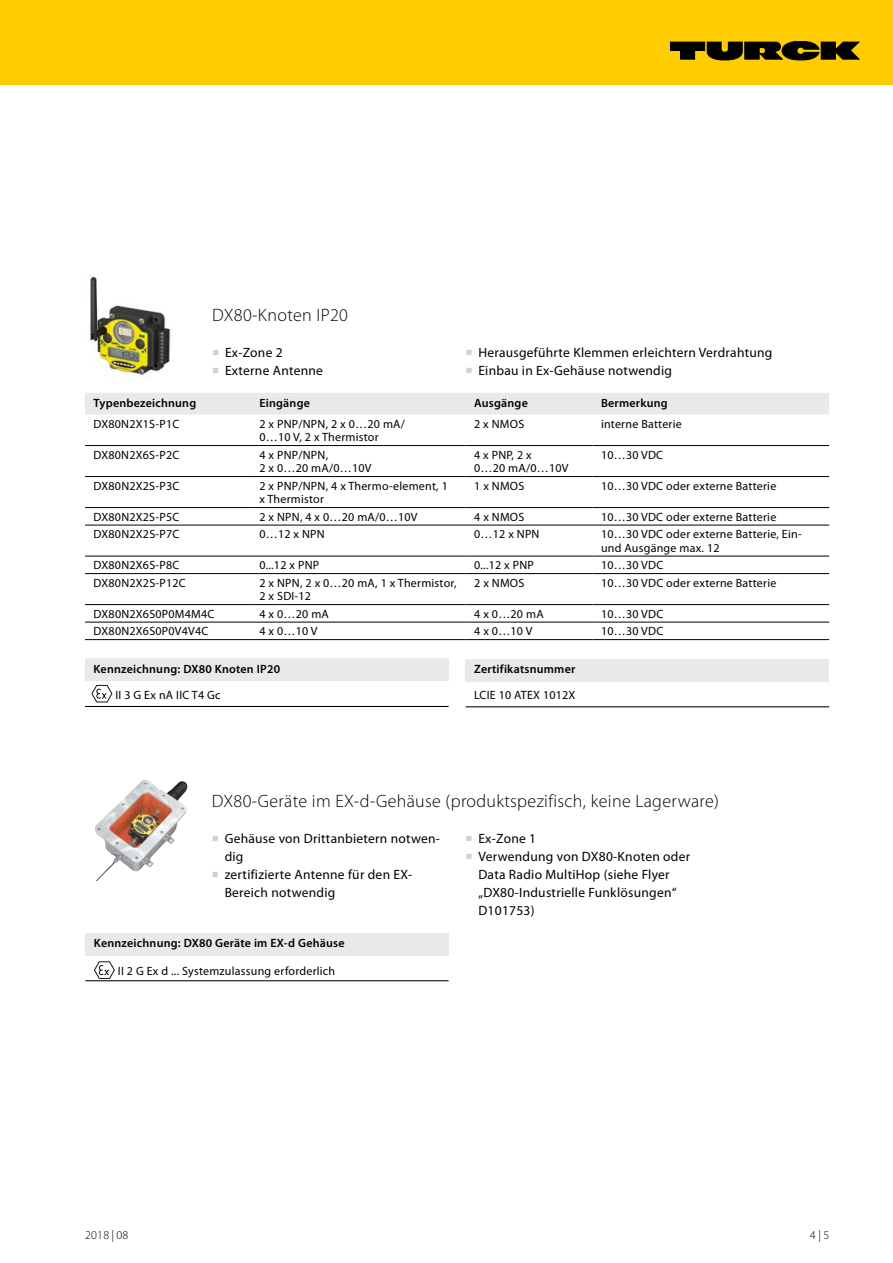
<style>
.page{position:relative;width:893px;height:1263px;background:#fff}
.page>*{position:absolute;margin:0;border:0;box-sizing:border-box;transform-origin:0 0}
.t1{font:300 18px "Myriad Pro";letter-spacing:.02em;color:#000}
.t2{font:13.5px/18px "Myriad Pro";letter-spacing:.02em;color:#000}
.t3{font:12px/13.5px "Myriad Pro";letter-spacing:.02em;color:#000}
.t4{font:600 12px "Myriad Pro";letter-spacing:.02em;color:#000}
.t5{font:300 12px "Myriad Pro";letter-spacing:.02em;color:#000}
.s1{font-family:"Minion Pro";font-size:18px;color:#cfd0d0}
</style>
<div class="page">
<div style="left:0;top:0;width:893px;height:85px;background:#fc0"></div>
<svg style="left:670px;top:41px;width:189px;height:19px"></svg>
<div style="left:85px;top:393px;width:744px;height:21px;background:#e9e9e9"></div>
<hr style="left:85px;top:476px;width:166px;height:1px;background:#000">
<hr style="left:251px;top:476px;width:215px;height:1px;background:#000">
<hr style="left:466px;top:476px;width:126px;height:1px;background:#000">
<hr style="left:592px;top:476px;width:237px;height:1px;background:#000">
<hr style="left:85px;top:507px;width:166px;height:1px;background:#000">
<hr style="left:251px;top:507px;width:215px;height:1px;background:#000">
<hr style="left:466px;top:507px;width:126px;height:1px;background:#000">
<hr style="left:592px;top:507px;width:237px;height:1px;background:#000">
<hr style="left:85px;top:525px;width:166px;height:1px;background:#000">
<hr style="left:251px;top:525px;width:215px;height:1px;background:#000">
<hr style="left:466px;top:525px;width:126px;height:1px;background:#000">
<hr style="left:592px;top:525px;width:237px;height:1px;background:#000">
<hr style="left:85px;top:556px;width:166px;height:1px;background:#000">
<hr style="left:251px;top:556px;width:215px;height:1px;background:#000">
<hr style="left:466px;top:556px;width:126px;height:1px;background:#000">
<hr style="left:592px;top:556px;width:237px;height:1px;background:#000">
<hr style="left:85px;top:573px;width:166px;height:1px;background:#000">
<hr style="left:251px;top:573px;width:215px;height:1px;background:#000">
<hr style="left:466px;top:573px;width:126px;height:1px;background:#000">
<hr style="left:592px;top:573px;width:237px;height:1px;background:#000">
<hr style="left:85px;top:604px;width:166px;height:1px;background:#000">
<hr style="left:251px;top:604px;width:215px;height:1px;background:#000">
<hr style="left:466px;top:604px;width:126px;height:1px;background:#000">
<hr style="left:592px;top:604px;width:237px;height:1px;background:#000">
<hr style="left:85px;top:622px;width:166px;height:1px;background:#000">
<hr style="left:251px;top:622px;width:215px;height:1px;background:#000">
<hr style="left:466px;top:622px;width:126px;height:1px;background:#000">
<hr style="left:592px;top:622px;width:237px;height:1px;background:#000">
<hr style="left:85px;top:639px;width:166px;height:1px;background:#000">
<hr style="left:251px;top:639px;width:215px;height:1px;background:#000">
<hr style="left:466px;top:639px;width:126px;height:1px;background:#000">
<hr style="left:592px;top:639px;width:237px;height:1px;background:#000">
<hr style="left:85px;top:445px;width:166px;height:1px;background:#000">
<hr style="left:251px;top:445px;width:215px;height:1px;background:#000">
<hr style="left:466px;top:445px;width:126px;height:1px;background:#000">
<hr style="left:592px;top:445px;width:237px;height:1px;background:#000">
<img style="left:90px;top:276px;width:81px;height:100px">
<img style="left:95px;top:780px;width:93px;height:101px">
<div style="left:85px;top:933px;width:364px;height:22px;background:#e9e9e9"></div>
<hr style="left:85px;top:980px;width:364px;height:1px;background:#000">
<svg style="left:94px;top:961px;width:21px;height:18px"></svg>
<div style="left:466px;top:659px;width:363px;height:22px;background:#e9e9e9"></div>
<hr style="left:466px;top:706px;width:363px;height:1px;background:#000">
<div style="left:85px;top:658px;width:364px;height:23px;background:#e9e9e9"></div>
<hr style="left:85px;top:706px;width:364px;height:1px;background:#000">
<svg style="left:91px;top:685px;width:21px;height:17px"></svg>
<h1 class="t1" style="left:212px;top:304px;width:137px">DX80-Knoten IP20</h1>
<p class="t2" style="left:212px;top:343px;width:72px"><span class="s1">■</span> Ex-Zone 2</p>
<p class="t2" style="left:212px;top:361px;width:112px"><span class="s1">■</span> Externe Antenne</p>
<p class="t2" style="left:466px;top:343px;width:308px"><span class="s1">■</span> Herausgeführte Klemmen erleichtern Verdrahtung</p>
<p class="t2" style="left:466px;top:361px;width:208px"><span class="s1">■</span> Einbau in Ex-Gehäuse notwendig</p>
<p class="t4" style="left:94px;top:395px;width:104px">Typenbezeichnung</p>
<p class="t4" style="left:259px;top:395px;width:52px">Eingänge</p>
<p class="t4" style="left:474px;top:395px;width:55px">Ausgänge</p>
<p class="t4" style="left:601px;top:395px;width:68px">Bermerkung</p>
<p class="t3" style="left:94px;top:417px;width:87px">DX80N2X1S-P1C</p>
<p class="t3" style="left:259px;top:417px;width:147px">2 x PNP/NPN, 2 x 0…20 mA/<br>0…10 V, 2 x Thermistor</p>
<p class="t3" style="left:474px;top:417px;width:52px">2 x NMOS</p>
<p class="t3" style="left:601px;top:417px;width:82px">interne Batterie</p>
<p class="t3" style="left:94px;top:448px;width:87px">DX80N2X6S-P2C</p>
<p class="t3" style="left:259px;top:448px;width:114px">4 x PNP/NPN,<br>2 x 0…20 mA/0…10V</p>
<p class="t3" style="left:474px;top:448px;width:96px">4 x PNP, 2 x<br>0…20 mA/0…10V</p>
<p class="t3" style="left:601px;top:448px;width:64px">10…30 VDC</p>
<p class="t3" style="left:94px;top:479px;width:87px">DX80N2X2S-P3C</p>
<p class="t3" style="left:259px;top:479px;width:190px">2 x PNP/NPN, 4 x Thermo-element, 1 x Thermistor</p>
<p class="t3" style="left:474px;top:479px;width:52px">1 x NMOS</p>
<p class="t3" style="left:601px;top:479px;width:177px">10…30 VDC oder externe Batterie</p>
<p class="t3" style="left:94px;top:510px;width:87px">DX80N2X2S-P5C</p>
<p class="t3" style="left:259px;top:510px;width:160px">2 x NPN, 4 x 0…20 mA/0…10V</p>
<p class="t3" style="left:474px;top:510px;width:52px">4 x NMOS</p>
<p class="t3" style="left:601px;top:510px;width:177px">10…30 VDC oder externe Batterie</p>
<p class="t3" style="left:94px;top:527px;width:87px">DX80N2X2S-P7C</p>
<p class="t3" style="left:259px;top:527px;width:67px">0…12 x NPN</p>
<p class="t3" style="left:474px;top:527px;width:67px">0…12 x NPN</p>
<p class="t3" style="left:601px;top:527px;width:202px">10…30 VDC oder externe Batterie, Ein&shy;und Ausgänge max. 12</p>
<p class="t3" style="left:94px;top:558px;width:87px">DX80N2X6S-P8C</p>
<p class="t3" style="left:259px;top:558px;width:61px">0...12 x PNP</p>
<p class="t3" style="left:474px;top:558px;width:61px">0...12 x PNP</p>
<p class="t3" style="left:601px;top:558px;width:64px">10…30 VDC</p>
<p class="t3" style="left:94px;top:576px;width:94px">DX80N2X2S-P12C</p>
<p class="t3" style="left:259px;top:576px;width:199px">2 x NPN, 2 x 0…20 mA, 1 x Thermistor,<br>2 x SDI-12</p>
<p class="t3" style="left:474px;top:576px;width:52px">2 x NMOS</p>
<p class="t3" style="left:601px;top:576px;width:177px">10…30 VDC oder externe Batterie</p>
<p class="t3" style="left:94px;top:607px;width:122px">DX80N2X6S0P0M4M4C</p>
<p class="t3" style="left:259px;top:607px;width:71px">4 x 0…20 mA</p>
<p class="t3" style="left:474px;top:607px;width:71px">4 x 0…20 mA</p>
<p class="t3" style="left:601px;top:607px;width:64px">10…30 VDC</p>
<p class="t3" style="left:94px;top:624px;width:116px">DX80N2X6S0P0V4V4C</p>
<p class="t3" style="left:259px;top:624px;width:60px">4 x 0…10 V</p>
<p class="t3" style="left:474px;top:624px;width:60px">4 x 0…10 V</p>
<p class="t3" style="left:601px;top:624px;width:64px">10…30 VDC</p>
<p class="t4" style="left:94px;top:661px;width:188px">Kennzeichnung: DX80 Knoten IP20</p>
<p class="t3" style="left:115px;top:688px;width:107px">II 3 G Ex nA IIC T4 Gc</p>
<p class="t4" style="left:474px;top:662px;width:103px">Zertifikatsnummer</p>
<p class="t3" style="left:474px;top:688px;width:103px">LCIE 10 ATEX 1012X</p>
<h1 class="t1" style="left:212px;top:790px;width:508px">DX80-Geräte im EX-d-Gehäuse (produktspezifisch, keine Lagerware)</h1>
<p class="t2" style="left:225px;top:829px;width:217px;text-indent:-13px"><span class="s1">■</span> Gehäuse von Drittanbietern notwen&shy;dig</p>
<p class="t2" style="left:225px;top:865px;width:189px;text-indent:-13px"><span class="s1">■</span> zertifizierte Antenne für den EX-<br>Bereich notwendig</p>
<p class="t4" style="left:94px;top:935px;width:252px">Kennzeichnung: DX80 Geräte im EX-d Gehäuse</p>
<p class="t3" style="left:118px;top:964px;width:219px">II 2 G Ex d ... Systemzulassung erforderlich</p>
<p class="t2" style="left:466px;top:829px;width:72px"><span class="s1">■</span> Ex-Zone 1</p>
<p class="t2" style="left:478px;top:847px;width:213px;text-indent:-13px"><span class="s1">■</span> Verwendung von DX80-Knoten oder<br>Data Radio MultiHop (siehe Flyer „DX80-Industrielle Funklösungen“<br>D101753)</p>
<p class="t5" style="left:85px;top:1228px;width:45px">2018 | 08</p>
<p class="t5" style="left:810px;top:1228px;width:21px">4|5</p>
</div>
